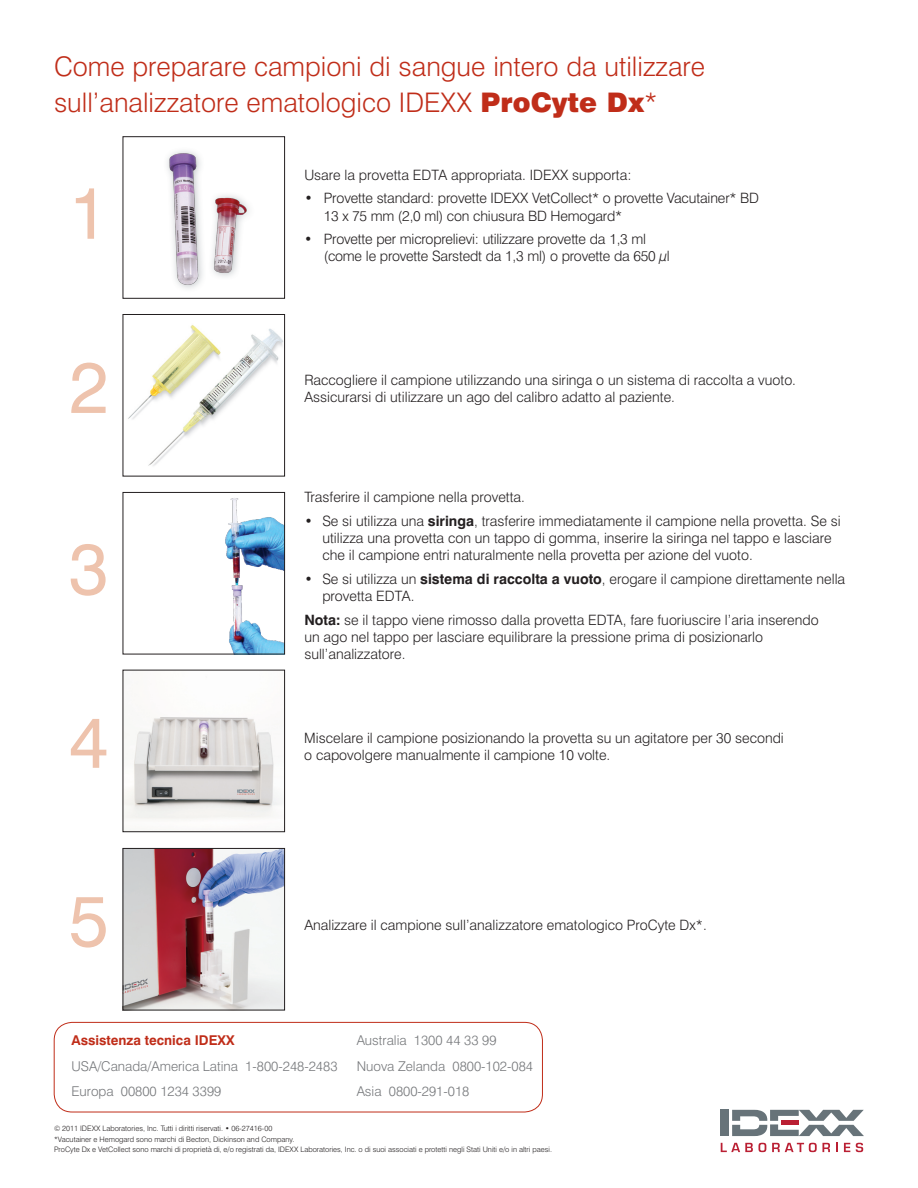
<style>
.page{position:relative;width:918px;height:1188px;background:#fff}
.page>*{position:absolute;margin:0;border:0;box-sizing:border-box;transform-origin:0 0}
.t1{font:72px "Swiss 721 BT";color:#eec3ad}
.t2{font:300 27px/36px "Swiss 721 BT";color:#c02d19}
.t3{font:300 14.25px/17.1px "Swiss 721 BT";color:#231f20}
.t4{font:300 13.5px/25.5px "Swiss 721 BT";color:#76787b}
.t5{font:700 13.5px "Swiss 721 BT";color:#c02d19}
.t6{font:300 7.5px/10.5px "Swiss 721 BT";color:#231f20}
.s1{font-weight:900}
.s2{font-weight:700}
</style>
<div class="page">
<img style="left:128px;top:325px;width:155px;height:141px">
<div style="left:123px;top:314px;width:162px;height:162px;border:1px solid #231f20"></div>
<img style="left:125px;top:717px;width:155px;height:103px">
<div style="left:123px;top:670px;width:162px;height:162px;border:1px solid #231f20"></div>
<img style="left:167px;top:151px;width:82px;height:138px">
<div style="left:123px;top:136px;width:162px;height:162px;border:1px solid #231f20"></div>
<div style="left:721px;top:1110px;width:8px;height:26px;background:#677379"></div>
<svg style="left:721px;top:1143px;width:45px;height:9px"></svg>
<svg style="left:772px;top:1143px;width:58px;height:9px"></svg>
<svg style="left:836px;top:1143px;width:2px;height:9px"></svg>
<svg style="left:844px;top:1143px;width:6px;height:9px"></svg>
<svg style="left:856px;top:1143px;width:7px;height:9px"></svg>
<svg style="left:732px;top:1110px;width:132px;height:26px"></svg>
<img style="left:225px;top:498px;width:58px;height:154px">
<div style="left:123px;top:492px;width:162px;height:162px;border:1px solid #231f20"></div>
<img style="left:125px;top:850px;width:158px;height:158px">
<div style="left:123px;top:848px;width:162px;height:162px;border:1px solid #231f20"></div>
<div style="left:54px;top:1022px;width:489px;height:90px;border:1px solid #c02d19;border-radius:18px"></div>
<h2 class="t2" style="left:54px;top:48px;width:653px">Come preparare campioni di sangue intero da utilizzare sull’analizzatore ematologico IDEXX <span class="s1">ProCyte Dx</span>*</h2>
<h1 class="t1" style="left:69px;top:169px;width:41px">1</h1>
<h1 class="t1" style="left:69px;top:344px;width:41px">2</h1>
<h1 class="t1" style="left:69px;top:525px;width:41px">3</h1>
<h1 class="t1" style="left:69px;top:698px;width:41px">4</h1>
<h1 class="t1" style="left:69px;top:877px;width:41px">5</h1>
<p class="t3" style="left:304px;top:166px;width:329px">Usare la provetta EDTA appropriata. IDEXX supporta:</p>
<p class="t3" style="left:324px;top:190px;width:437px;text-indent:-19px">• Provette standard: provette IDEXX VetCollect* o provette Vacutainer* BD<br>13 x 75 mm (2,0 ml) con chiusura BD Hemogard*</p>
<p class="t3" style="left:324px;top:231px;width:348px;text-indent:-19px">• Provette per microprelievi: utilizzare provette da 1,3 ml (come le provette Sarstedt da 1,3 ml) o provette da 650 µl</p>
<p class="t3" style="left:304px;top:371px;width:493px">Raccogliere il campione utilizzando una siringa o un sistema di raccolta a vuoto.<br>Assicurarsi di utilizzare un ago del calibro adatto al paziente.</p>
<p class="t3" style="left:304px;top:488px;width:222px">Trasferire il campione nella provetta.</p>
<p class="t3" style="left:322px;top:512px;width:520px;text-indent:-18px">• Se si utilizza una <span class="s2">siringa</span>, trasferire immediatamente il campione nella provetta. Se si utilizza una provetta con un tappo di gomma, inserire la siringa nel tappo e lasciare che il campione entri naturalmente nella provetta per azione del vuoto.</p>
<p class="t3" style="left:322px;top:570px;width:524px;text-indent:-18px">• Se si utilizza un <span class="s2">sistema di raccolta a vuoto</span>, erogare il campione direttamente nella provetta EDTA.</p>
<p class="t3" style="left:304px;top:611px;width:516px"><span class="s2">Nota:</span> se il tappo viene rimosso dalla provetta EDTA, fare fuoriuscire l’aria inserendo un ago nel tappo per lasciare equilibrare la pressione prima di posizionarlo sull’analizzatore.</p>
<p class="t3" style="left:304px;top:729px;width:481px">Miscelare il campione posizionando la provetta su un agitatore per 30 secondi o capovolgere manualmente il campione 10 volte.</p>
<p class="t3" style="left:304px;top:916px;width:404px">Analizzare il campione sull’analizzatore ematologico ProCyte Dx*.</p>
<p class="t5" style="left:71px;top:1032px;width:165px">Assistenza tecnica IDEXX</p>
<p class="t4" style="left:71px;top:1053px;width:268px">USA/Canada/America Latina 1-800-248-2483<br>Europa 00800 1234 3399</p>
<p class="t4" style="left:357px;top:1027px;width:178px">Australia 1300 44 33 99<br>Nuova Zelanda 0800-102-084<br>Asia 0800-291-018</p>
<p class="t6" style="left:54px;top:1123px;width:500px">© 2011 IDEXX Laboratories, Inc. Tutti i diritti riservati. • 06-27416-00<br>*Vacutainer e Hemogard sono marchi di Becton, Dickinson and Company.<br>ProCyte Dx e VetCollect sono marchi di proprietà di, e/o registrati da, IDEXX Laboratories, Inc. o di suoi associati e protetti negli Stati Uniti e/o in altri paesi.</p>
</div>
